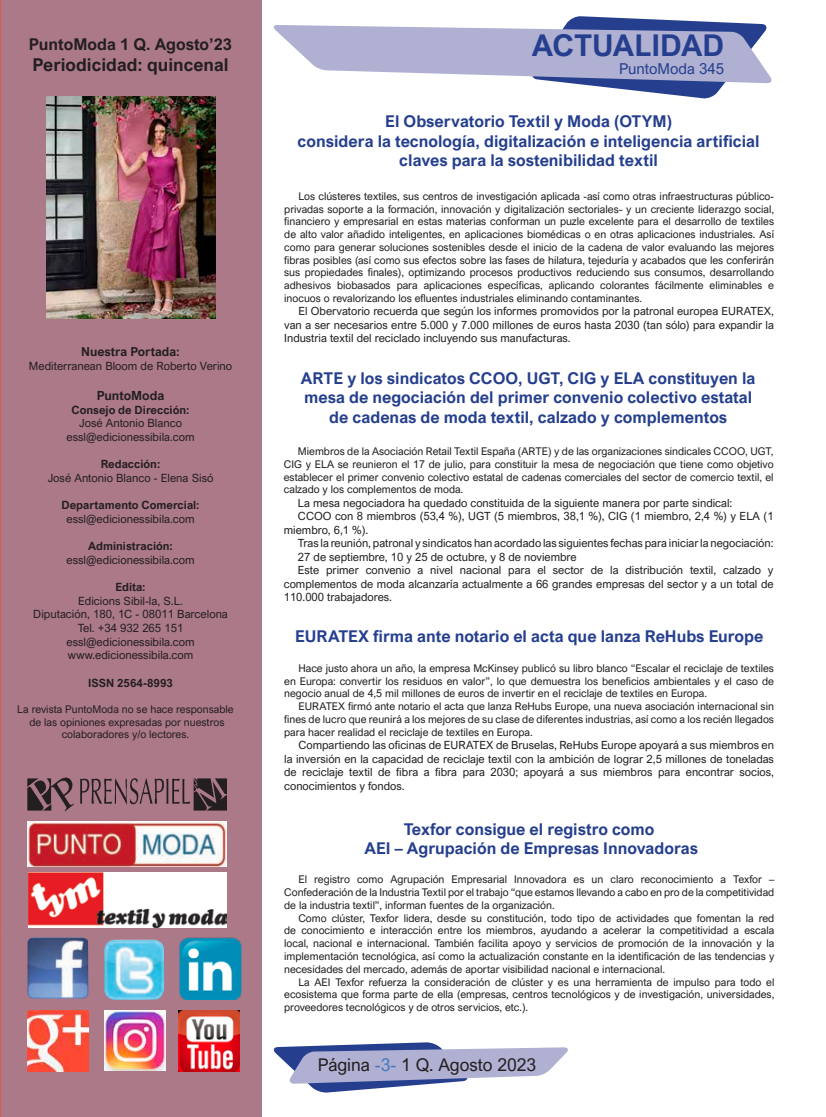
<style>
.page{position:relative;width:826px;height:1117px;background:#fff}
.page>*{position:absolute;margin:0;border:0;box-sizing:border-box;transform-origin:0 0}
.t1{font:700 30px "Arial Nova";color:#253f8e}
.t2{font:700 17.62px "Arial Nova";color:#231f20}
.t3{font:17.5px "Arial Nova";color:#231f20}
.t4{font:700 16.25px/19.5px "Arial Nova";color:#253f8e;text-align:center}
.t5{font:700 16.25px "Arial Nova";color:#231f20}
.t6{font:15px "Arial Nova";color:#253f8e}
.t7{font:700 12.62px "Arial Nova";color:#231f20}
.t8{font:700 12.38px "Arial Nova";color:#231f20}
.t9{font:11.38px/13.6px "Arial Nova";color:#231f20;text-align:center}
.t10{font:700 11.38px "Arial Nova";color:#231f20}
.t11{font:11.25px/13.5px "Arial Nova";color:#231f20;text-align:justify}
.t12{font:10.62px/12.8px "Arial Nova";color:#231f20;text-align:justify}
.s1{color:#4978bd}
</style>
<div class="page">
<svg style="left:273px;top:1042px;width:295px;height:50px"></svg>
<svg style="left:273px;top:16px;width:499px;height:83px"></svg>
<div style="left:0;top:0;width:262px;height:1116px;background:#ac7989"></div>
<img style="left:47px;top:97px;width:169px;height:221px">
<img style="left:27px;top:937px;width:61px;height:61px">
<img style="left:104px;top:939px;width:60px;height:60px">
<img style="left:27px;top:777px;width:200px;height:35px">
<img style="left:27px;top:821px;width:199px;height:45px">
<img style="left:29px;top:872px;width:198px;height:55px">
<img style="left:28px;top:1010px;width:61px;height:61px">
<img style="left:179px;top:937px;width:62px;height:62px">
<img style="left:104px;top:1010px;width:61px;height:60px">
<img style="left:179px;top:1010px;width:60px;height:61px">
<img style="left:0;top:0;width:1px;height:1116px">
<h3 class="t5" style="left:29px;top:35px;width:205px">PuntoModa 1 Q. Agosto’23</h3>
<h2 class="t2" style="left:33px;top:55px;width:197px">Periodicidad: quincenal</h2>
<p class="t8" style="left:81px;top:344px;width:100px">Nuestra Portada:</p>
<p class="t9" style="left:29px;top:359px;width:205px">Mediterranean Bloom de Roberto Verino</p>
<p class="t7" style="left:97px;top:388px;width:69px">PuntoModa</p>
<p class="t10" style="left:71px;top:403px;width:120px">Consejo de Dirección:</p>
<p class="t9" style="left:67px;top:416px;width:129px">José Antonio Blanco essl@edicionessibila.com</p>
<p class="t10" style="left:101px;top:457px;width:61px">Redacción:</p>
<p class="t9" style="left:48px;top:471px;width:167px">José Antonio Blanco - Elena Sisó</p>
<p class="t10" style="left:62px;top:498px;width:139px">Departamento Comercial:</p>
<p class="t9" style="left:67px;top:512px;width:129px">essl@edicionessibila.com</p>
<p class="t10" style="left:88px;top:539px;width:86px">Administración:</p>
<p class="t9" style="left:67px;top:552px;width:129px">essl@edicionessibila.com</p>
<p class="t10" style="left:115px;top:580px;width:32px">Edita:</p>
<p class="t9" style="left:33px;top:593px;width:196px">Edicions Sibil-la, S.L.<br>Diputación, 180, 1C - 08011 Barcelona<br>Tel. +34 932 265 151 essl@edicionessibila.com www.edicionessibila.com</p>
<p class="t10" style="left:88px;top:675px;width:86px">ISSN 2564-8993</p>
<p class="t12" style="left:17px;top:702px;width:218px;text-align:center">La revista PuntoModa no se hace responsable de las opiniones expresadas por nuestros colaboradores y/o lectores.</p>
<h1 class="t1" style="left:531px;top:27px;width:194px">ACTUALIDAD</h1>
<h3 class="t6" style="left:619px;top:60px;width:106px">PuntoModa 345</h3>
<h3 class="t4" style="left:297px;top:111px;width:463px">El Observatorio Textil y Moda (OTYM)<br>considera la tecnología, digitalización e inteligencia artificial claves para la sostenibilidad textil</h3>
<p class="t12" style="left:284px;top:190px;width:491px;text-indent:14px">Los clústeres textiles, sus centros de investigación aplicada -así como otras infraestructuras público&shy;privadas soporte a la formación, innovación y digitalización sectoriales- y un creciente liderazgo social, financiero y empresarial en estas materias conforman un puzle excelente para el desarrollo de textiles de alto valor añadido inteligentes, en aplicaciones biomédicas o en otras aplicaciones industriales. Así como para generar soluciones sostenibles desde el inicio de la cadena de valor evaluando las mejores fibras posibles (así como sus efectos sobre las fases de hilatura, tejeduría y acabados que les conferirán sus propiedades finales), optimizando procesos productivos reduciendo sus consumos, desarrollando adhesivos biobasados para aplicaciones específicas, aplicando colorantes fácilmente eliminables e inocuos o revalorizando los efluentes industriales eliminando contaminantes.</p>
<p class="t11" style="left:284px;top:304px;width:491px;text-indent:14px">El Obervatorio recuerda que según los informes promovidos por la patronal europea EURATEX, van a ser necesarios entre 5.000 y 7.000 millones de euros hasta 2030 (tan sólo) para expandir la Industria textil del reciclado incluyendo sus manufacturas.</p>
<h3 class="t4" style="left:301px;top:368px;width:456px">ARTE y los sindicatos CCOO, UGT, CIG y ELA constituyen la mesa de negociación del primer convenio colectivo estatal de cadenas de moda textil, calzado y complementos</h3>
<p class="t12" style="left:284px;top:445px;width:491px;text-indent:14px">Miembros de la Asociación Retail Textil España (ARTE) y de las organizaciones sindicales CCOO, UGT, CIG y ELA se reunieron el 17 de julio, para constituir la mesa de negociación que tiene como objetivo establecer el primer convenio colectivo estatal de cadenas comerciales del sector de comercio textil, el calzado y los complementos de moda.</p>
<p class="t11" style="left:298px;top:496px;width:436px">La mesa negociadora ha quedado constituida de la siguiente manera por parte sindical:</p>
<p class="t11" style="left:298px;top:509px;width:477px">CCOO con 8 miembros (53,4 %), UGT (5 miembros, 38,1 %), CIG (1 miembro, 2,4 %) y ELA (1</p>
<p class="t11" style="left:284px;top:523px;width:86px">miembro, 6,1 %).</p>
<p class="t11" style="left:298px;top:536px;width:477px">Tras la reunión, patronal y sindicatos han acordado las siguientes fechas para iniciar la negociación:</p>
<p class="t11" style="left:298px;top:550px;width:280px">27 de septiembre, 10 y 25 de octubre, y 8 de noviembre</p>
<p class="t11" style="left:298px;top:563px;width:477px">Este primer convenio a nivel nacional para el sector de la distribución textil, calzado y</p>
<p class="t11" style="left:284px;top:577px;width:491px">complementos de moda alcanzaría actualmente a 66 grandes empresas del sector y a un total de</p>
<p class="t11" style="left:284px;top:590px;width:110px">110.000 trabajadores.</p>
<h3 class="t4" style="left:295px;top:625px;width:470px">EURATEX firma ante notario el acta que lanza ReHubs Europe</h3>
<p class="t12" style="left:284px;top:661px;width:491px;text-indent:14px">Hace justo ahora un año, la empresa McKinsey publicó su libro blanco “Escalar el reciclaje de textiles en Europa: convertir los residuos en valor”, lo que demuestra los beneficios ambientales y el caso de negocio anual de 4,5 mil millones de euros de invertir en el reciclaje de textiles en Europa.</p>
<p class="t12" style="left:284px;top:700px;width:491px;text-indent:14px">EURATEX firmó ante notario el acta que lanza ReHubs Europe, una nueva asociación internacional sin fines de lucro que reunirá a los mejores de su clase de diferentes industrias, así como a los recién llegados para hacer realidad el reciclaje de textiles en Europa.</p>
<p class="t11" style="left:284px;top:738px;width:491px;text-indent:14px">Compartiendo las oficinas de EURATEX de Bruselas, ReHubs Europe apoyará a sus miembros en la inversión en la capacidad de reciclaje textil con la ambición de lograr 2,5 millones de toneladas de reciclaje textil de fibra a fibra para 2030; apoyará a sus miembros para encontrar socios, conocimientos y fondos.</p>
<h3 class="t4" style="left:364px;top:819px;width:335px">Texfor consigue el registro como<br>AEI – Agrupación de Empresas Innovadoras</h3>
<p class="t12" style="left:284px;top:873px;width:491px;text-indent:14px">El registro como Agrupación Empresarial Innovadora es un claro reconocimiento a Texfor – Confederación de la Industria Textil por el trabajo “que estamos llevando a cabo en pro de la competitividad de la industria textil”, informan fuentes de la organización.</p>
<p class="t12" style="left:284px;top:911px;width:491px;text-indent:14px">Como clúster, Texfor lidera, desde su constitución, todo tipo de actividades que fomentan la red de conocimiento e interacción entre los miembros, ayudando a acelerar la competitividad a escala local, nacional e internacional. También facilita apoyo y servicios de promoción de la innovación y la implementación tecnológica, así como la actualización constante en la identificación de las tendencias y necesidades del mercado, además de aportar visibilidad nacional e internacional.</p>
<p class="t12" style="left:284px;top:975px;width:491px;text-indent:14px">La AEI Texfor refuerza la consideración de clúster y es una herramienta de impulso para todo el ecosistema que forma parte de ella (empresas, centros tecnológicos y de investigación, universidades, proveedores tecnológicos y de otros servicios, etc.).</p>
<h3 class="t3" style="left:318px;top:1054px;width:220px">Página <span class="s1">-3-</span> 1 Q. Agosto 2023</h3>
</div>
